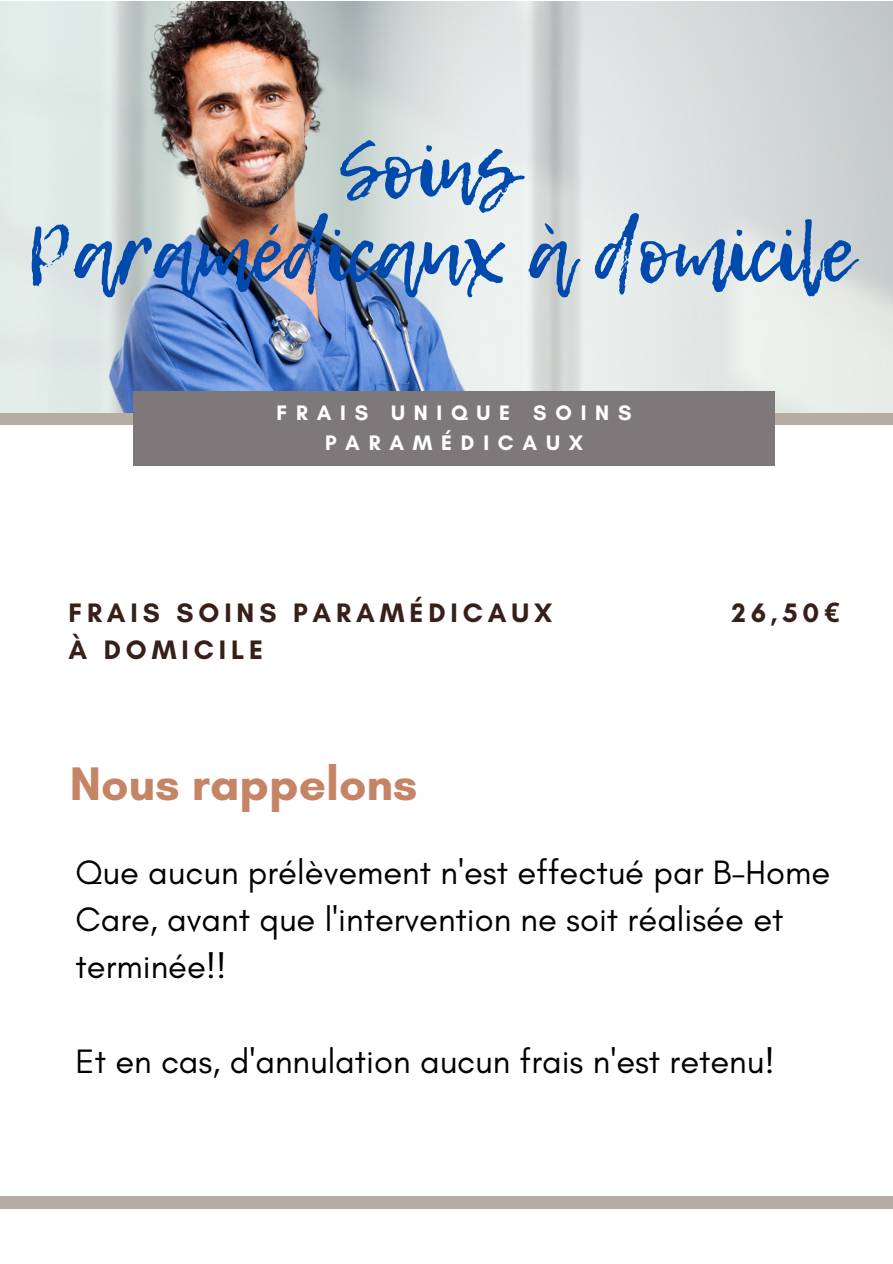
<style>
.page{position:relative;width:893px;height:1264px;background:#fff}
.page>*{position:absolute;margin:0;border:0;box-sizing:border-box;transform-origin:0 0}
.t1{font:80.4px/84.3px "Lemon Tuesday";color:#004aad;text-align:center}
.t2{font:700 48px "Glacial Indifference";color:#c68466}
.t3{font:34.5px/47.2px "Glacial Indifference";color:#000}
.t4{font:700 27.15px/37px "Glacial Indifference";letter-spacing:.18em;color:#372019}
.t5{font:700 21.45px/29.2px "Glacial Indifference";letter-spacing:.41em;color:#fff;text-align:center}
.s1{font-family:"Noto Sans"}
</style>
<div class="page">
<img style="left:0;top:2px;width:892px;height:411px">
<div style="left:0;top:413px;width:892px;height:12px;background:#b6ada2"></div>
<div style="left:133px;top:391px;width:641px;height:74px;background:#7d797a"></div>
<div style="left:0;top:1196px;width:892px;height:11px;background:#b6ada2"></div>
<h1 class="t1" style="left:26px;top:127px;width:828px">Soins<br>Paramédicaux à domicile</h1>
<p class="t5" style="left:276px;top:398px;width:356px">FRAIS UNIQUE SOINS<br>PARAMÉDICAUX</p>
<p class="t4" style="left:68px;top:594px;width:485px">FRAIS SOINS PARAMÉDICAUX<br>À DOMICILE</p>
<p class="t4" style="left:731px;top:594px;width:109px">26,50<span class="s1">€</span></p>
<h2 class="t2" style="left:70px;top:754px;width:349px">Nous rappelons</h2>
<p class="t3" style="left:76px;top:848px;width:756px">Que aucun prélèvement n'est effectué par B-Home<br>Care, avant que l'intervention ne soit réalisée et terminée!!</p>
<p class="t3" style="left:76px;top:1036px;width:700px">Et en cas, d'annulation aucun frais n'est retenu!</p>
</div>
